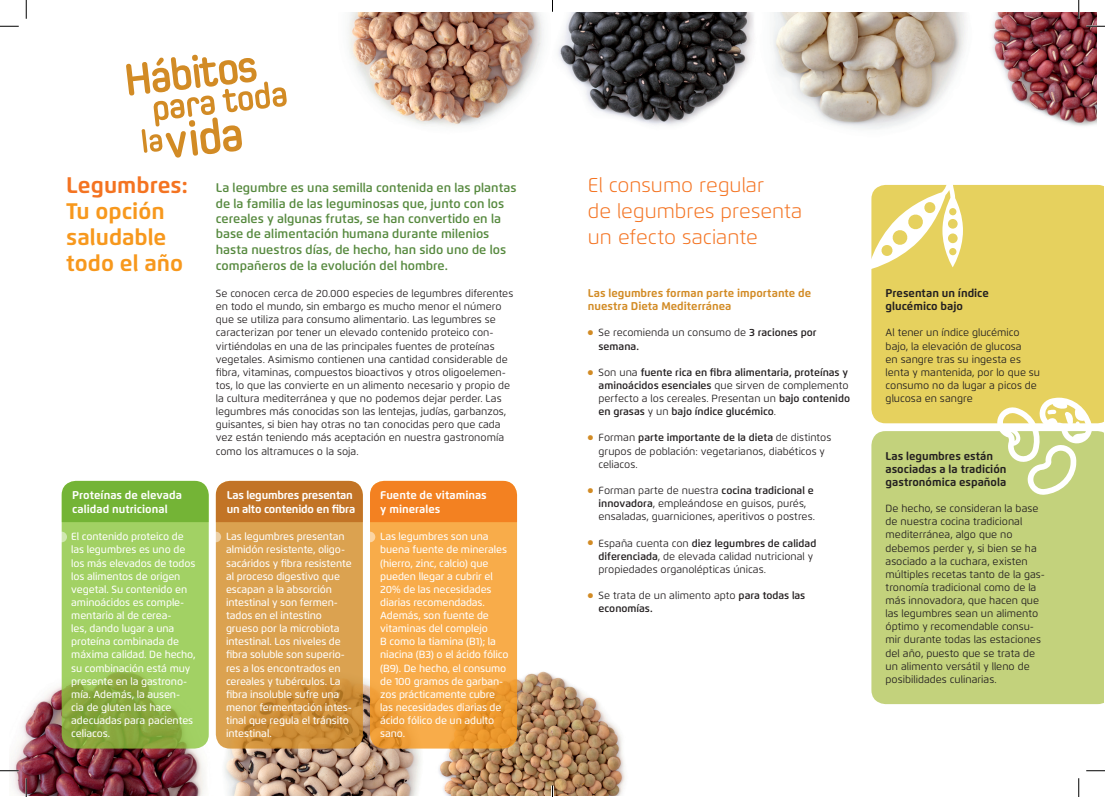
<style>
.page{position:relative;width:1105px;height:797px;background:#fff}
.page>*{position:absolute;margin:0;border:0;box-sizing:border-box;transform-origin:0 0}
.t1{font:700 22.5px/25.9px "Flexo";color:#f7981d}
.t2{font:700 22.5px "Flexo";color:#f47321}
.t3{font:300 20px/26.2px "Flexo";color:#f47321}
.t4{font:600 12.5px/15.6px "Flexo";color:#56893e}
.t5{font:700 11.25px/13.5px "Flexo";letter-spacing:-.005em;color:#fff}
.t6{font:700 11.25px/13.1px "Flexo";color:#231f20}
.t7{font:700 11.25px/13.1px "Flexo";color:#d28b25}
.t8{font:10.38px/13.1px "Flexo";color:#231f20}
.t9{font:500 10.38px/13.1px "Flexo";letter-spacing:-.01em;color:#fff}
.t10{font:600 10.38px/13.1px "Flexo";color:#231f20}
.s1{color:#d28b25}
.s2{font-weight:600}
.s3{font-weight:400}
</style>
<div class="page">
<img style="left:9px;top:651px;width:616px;height:144px">
<img style="left:348px;top:13px;width:748px;height:116px">
<svg style="left:62px;top:481px;width:147px;height:267px;background:#9cc75b"></svg>
<svg style="left:216px;top:481px;width:147px;height:267px;background:#d79d4a"></svg>
<svg style="left:370px;top:481px;width:147px;height:267px;background:#f5a845"></svg>
<div style="left:871px;top:185px;width:232px;height:238px;background:#e6d15e"></div>
<div style="left:871px;top:431px;width:232px;height:273px;background:#c3d27c"></div>
<div style="left:62px;top:481px;width:147px;height:41px;background:#74b436"></div>
<div style="left:216px;top:481px;width:147px;height:41px;background:#c27426"></div>
<div style="left:370px;top:481px;width:147px;height:41px;background:#f38121"></div>
<svg style="left:56px;top:531px;width:11px;height:11px"></svg>
<svg style="left:211px;top:531px;width:10px;height:11px"></svg>
<svg style="left:365px;top:531px;width:10px;height:11px"></svg>
<svg style="left:126px;top:55px;width:161px;height:103px"></svg>
<svg style="left:871px;top:184px;width:92px;height:86px"></svg>
<svg style="left:996px;top:397px;width:98px;height:98px"></svg>
<svg style="left:0;top:25px;width:19px;height:2px"></svg>
<svg style="left:1086px;top:25px;width:19px;height:2px"></svg>
<svg style="left:0;top:770px;width:19px;height:1px"></svg>
<svg style="left:1086px;top:770px;width:19px;height:1px"></svg>
<svg style="left:25px;top:0;width:2px;height:19px"></svg>
<svg style="left:25px;top:778px;width:2px;height:19px"></svg>
<svg style="left:1078px;top:0;width:1px;height:19px"></svg>
<svg style="left:1078px;top:778px;width:1px;height:19px"></svg>
<svg style="left:552px;top:785px;width:1px;height:12px"></svg>
<h1 class="t2" style="left:66px;top:171px;width:123px">Legumbres:</h1>
<h1 class="t1" style="left:66px;top:198px;width:118px">Tu opción saludable todo el año</h1>
<p class="t4" style="left:216px;top:180px;width:302px">La legumbre es una semilla contenida en las plantas de la familia de las leguminosas que, junto con los cereales y algunas frutas, se han convertido en la base de alimentación humana durante milenios hasta nuestros días, de hecho, han sido uno de los compañeros de la evolución del hombre.</p>
<p class="t8" style="left:216px;top:287px;width:299px">Se conocen cerca de 20.000 especies de legumbres diferentes en todo el mundo, sin embargo es mucho menor el número que se utiliza para consumo alimentario. Las legumbres se caracterizan por tener un elevado contenido proteico con&shy;virtiéndolas en una de las principales fuentes de proteínas vegetales. Asimismo contienen una cantidad considerable de fibra, vitaminas, compuestos bioactivos y otros oligoelemen&shy;tos, lo que las convierte en un alimento necesario y propio de la cultura mediterránea y que no podemos dejar perder. Las legumbres más conocidas son las lentejas, judías, garbanzos, guisantes, si bien hay otras no tan conocidas pero que cada vez están teniendo más aceptación en nuestra gastronomía como los altramuces o la soja.</p>
<p class="t5" style="left:72px;top:488px;width:111px">Proteínas de elevada calidad nutricional</p>
<p class="t5" style="left:227px;top:488px;width:130px">Las legumbres presentan un alto contenido en fibra</p>
<p class="t5" style="left:380px;top:488px;width:108px">Fuente de vitaminas y minerales</p>
<p class="t9" style="left:71px;top:530px;width:126px">El contenido proteico de las legumbres es uno de los más elevados de todos los alimentos de origen vegetal. Su contenido en aminoácidos es comple&shy;mentario al de cerea-<br>les, dando lugar a una proteína combinada de máxima calidad. De hecho, su combinación está muy presente en la gastrono&shy;mía. Además, la ausen-<br>cia de gluten las hace adecuadas para pacientes celiacos.</p>
<p class="t9" style="left:226px;top:530px;width:127px">Las legumbres presentan almidón resistente, oligo&shy;sacáridos y fibra resistente al proceso digestivo que escapan a la absorción intestinal y son fermen&shy;tados en el intestino grueso por la microbiota intestinal. Los niveles de fibra soluble son superio&shy;res a los encontrados en cereales y tubérculos. La fibra insoluble sufre una menor fermentación intes&shy;tinal que regula el tránsito intestinal.</p>
<p class="t9" style="left:380px;top:530px;width:130px">Las legumbres son una buena fuente de minerales (hierro, zinc, calcio) que pueden llegar a cubrir el<br>20% de las necesidades diarias recomendadas.<br>Además, son fuente de vitaminas del complejo<br>B como la tiamina (B1); la niacina (B3) o el ácido fólico (B9). De hecho, el consumo de 100 gramos de garban&shy;zos prácticamente cubre las necesidades diarias de ácido fólico de un adulto sano.</p>
<h2 class="t3" style="left:588px;top:172px;width:216px">El consumo regular<br>de legumbres presenta un efecto saciante</h2>
<p class="t7" style="left:588px;top:286px;width:225px">Las legumbres forman parte importante de nuestra Dieta Mediterránea</p>
<p class="t8" style="left:598px;top:326px;width:219px;text-indent:-11px"><span class="s1">●</span> Se recomienda un consumo de <span class="s2">3 raciones por semana.</span></p>
<p class="t10" style="left:598px;top:365px;width:253px;text-indent:-11px"><span class="s1">●</span> <span class="s3">Son una</span> fuente rica en fibra alimentaria, proteínas y aminoácidos esenciales <span class="s3">que sirven de complemento perfecto a los cereales. Presentan un</span> bajo contenido en grasas <span class="s3">y un</span> bajo índice glucémico<span class="s3">.</span></p>
<p class="t8" style="left:598px;top:431px;width:234px;text-indent:-11px"><span class="s1">●</span> Forman <span class="s2">parte importante de la dieta</span> de distintos grupos de población: vegetarianos, diabéticos y celiacos.</p>
<p class="t8" style="left:598px;top:484px;width:218px;text-indent:-11px"><span class="s1">●</span> Forman parte de nuestra <span class="s2">cocina tradicional e innovadora</span>, empleándose en guisos, purés, ensaladas, guarniciones, aperitivos o postres.</p>
<p class="t8" style="left:598px;top:536px;width:219px;text-indent:-11px"><span class="s1">●</span> España cuenta con <span class="s2">diez legumbres de calidad diferenciada</span>, de elevada calidad nutricional y propiedades organolépticas únicas.</p>
<p class="t8" style="left:598px;top:589px;width:208px;text-indent:-11px"><span class="s1">●</span> Se trata de un alimento apto <span class="s2">para todas las economías.</span></p>
<p class="t6" style="left:886px;top:286px;width:105px">Presentan un índice glucémico bajo</p>
<p class="t8" style="left:886px;top:326px;width:156px">Al tener un índice glucémico bajo, la elevación de glucosa<br>en sangre tras su ingesta es lenta y mantenida, por lo que su consumo no da lugar a picos de glucosa en sangre</p>
<p class="t6" style="left:886px;top:449px;width:122px">Las legumbres están asociadas a la tradición gastronómica española</p>
<p class="t8" style="left:886px;top:502px;width:161px">De hecho, se consideran la base de nuestra cocina tradicional mediterránea, algo que no debemos perder y, si bien se ha asociado a la cuchara, existen múltiples recetas tanto de la gas&shy;tronomía tradicional como de la más innovadora, que hacen que las legumbres sean un alimento óptimo y recomendable consu&shy;mir durante todas las estaciones del año, puesto que se trata de un alimento versátil y lleno de posibilidades culinarias.</p>
</div>
